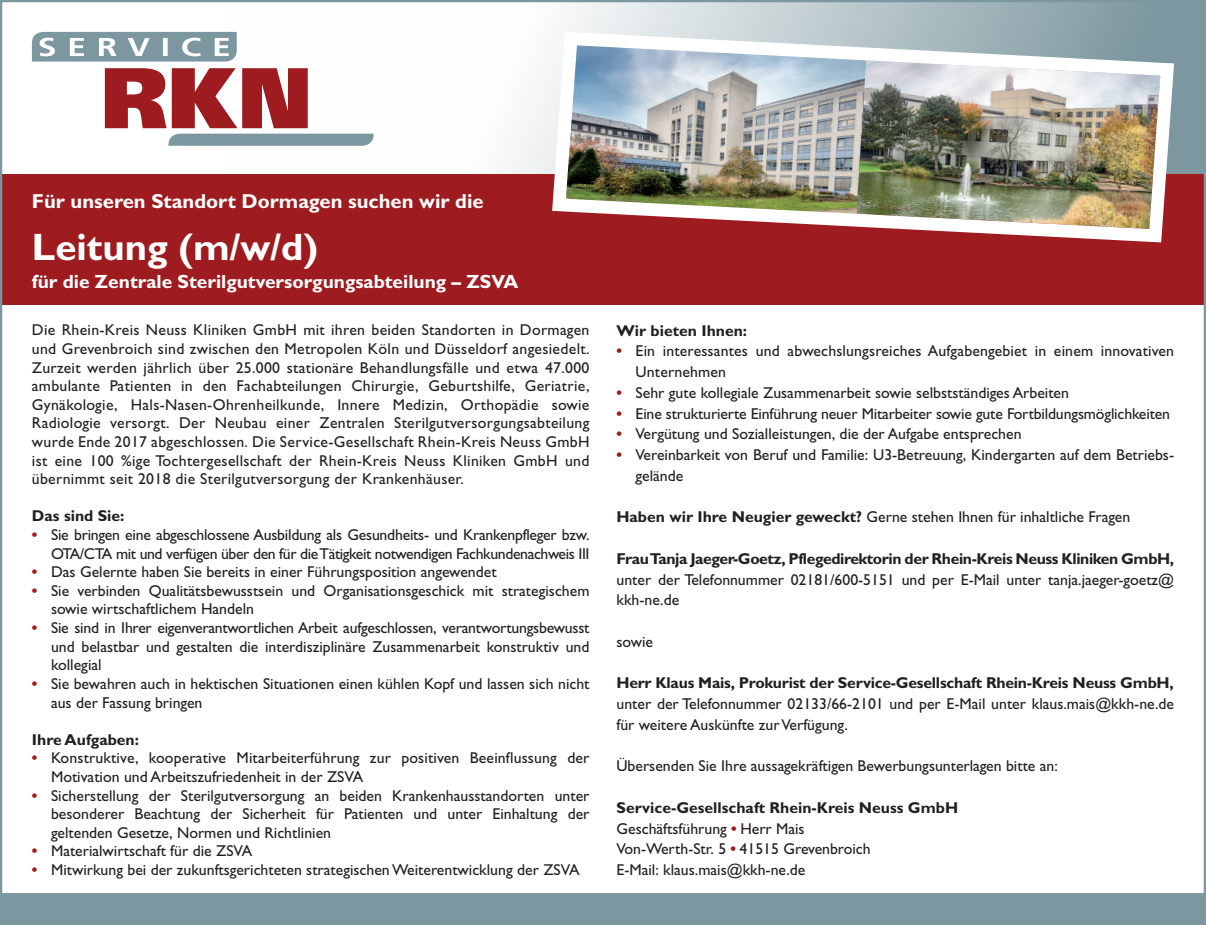
<style>
.page{position:relative;width:1206px;height:925px;background:#fff}
.page>*{position:absolute;margin:0;border:0;box-sizing:border-box;transform-origin:0 0}
.t1{font:700 38.25px "Gill Sans";color:#fff}
.t2{font:700 20.25px "Gill Sans";color:#fff}
.t3{font:700 19.12px "Gill Sans";color:#fff}
.t4{font:15.75px/18.7px "Gill Sans";color:#231f20}
.t5{font:700 15.75px "Gill Sans";letter-spacing:-.015em;color:#231f20}
.t6{font:15.75px/18.7px "Gill Sans";letter-spacing:-.025em;color:#231f20;text-align:right}
.s1{font-weight:700;color:#9e1c1f}
.s2{font-weight:700}
</style>
<div class="page">
<svg style="left:224px;top:3px;width:978px;height:171px"></svg>
<div style="left:0;top:174px;width:1205px;height:130px;background:#9e1c1f"></div>
<div style="left:0;top:893px;width:1205px;height:32px;background:#7c979f"></div>
<svg style="left:105px;top:68px;width:203px;height:60px"></svg>
<svg style="left:168px;top:134px;width:205px;height:12px;background:#819aa2"></svg>
<svg style="left:32px;top:32px;width:205px;height:30px;background:#95abb1"></svg>
<img style="left:545px;top:25px;width:635px;height:218px">
<p class="t2" style="left:32px;top:190px;width:453px">Für unseren Standort Dormagen suchen wir die</p>
<h1 class="t1" style="left:32px;top:224px;width:288px">Leitung (m/w/d)</h1>
<p class="t3" style="left:32px;top:271px;width:488px">für die Zentrale Sterilgutversorgungsabteilung – ZSVA</p>
<p class="t4" style="left:32px;top:321px;width:559px;text-align:justify">Die Rhein-Kreis Neuss Kliniken GmbH mit ihren beiden Standorten in Dormagen und Grevenbroich sind zwischen den Metropolen Köln und Düsseldorf angesiedelt.<br>Zurzeit werden jährlich über 25.000 stationäre Behandlungsfälle und etwa 47.000 ambulante Patienten in den Fachabteilungen Chirurgie, Geburtshilfe, Geriatrie, Gynäkologie, Hals-Nasen-Ohrenheilkunde, Innere Medizin, Orthopädie sowie Radiologie versorgt. Der Neubau einer Zentralen Sterilgutversorgungsabteilung wurde Ende 2017 abgeschlossen. Die Service-Gesellschaft Rhein-Kreis Neuss GmbH ist eine 100 %ige Tochtergesellschaft der Rhein-Kreis Neuss Kliniken GmbH und übernimmt seit 2018 die Sterilgutversorgung der Krankenhäuser.</p>
<p class="t5" style="left:32px;top:507px;width:94px">Das sind Sie:</p>
<p class="t6" style="left:32px;top:525px;width:559px"><span class="s1">•</span> Sie bringen eine abgeschlossene Ausbildung als Gesundheits- und Krankenpfleger bzw.<br>OTA/CTA mit und verfügen über den für die Tätigkeit notwendigen Fachkundenachweis III</p>
<p class="t4" style="left:32px;top:562px;width:466px"><span class="s1">•</span> Das Gelernte haben Sie bereits in einer Führungsposition angewendet</p>
<p class="t4" style="left:51px;top:581px;width:540px;text-indent:-19px"><span class="s1">•</span> Sie verbinden Qualitätsbewusstsein und Organisationsgeschick mit strategischem sowie wirtschaftlichem Handeln</p>
<p class="t4" style="left:51px;top:618px;width:540px;text-align:justify;text-indent:-19px"><span class="s1">•</span> Sie sind in Ihrer eigenverantwortlichen Arbeit aufgeschlossen, verantwortungsbewusst und belastbar und gestalten die interdisziplinäre Zusammenarbeit konstruktiv und kollegial</p>
<p class="t4" style="left:51px;top:674px;width:540px;text-indent:-19px"><span class="s1">•</span> Sie bewahren auch in hektischen Situationen einen kühlen Kopf und lassen sich nicht aus der Fassung bringen</p>
<p class="t5" style="left:32px;top:730px;width:109px">Ihre Aufgaben:</p>
<p class="t4" style="left:51px;top:748px;width:540px;text-indent:-19px"><span class="s1">•</span> Konstruktive, kooperative Mitarbeiterführung zur positiven Beeinflussung der<br>Motivation und Arbeitszufriedenheit in der ZSVA</p>
<p class="t4" style="left:51px;top:786px;width:540px;text-align:justify;text-indent:-19px"><span class="s1">•</span> Sicherstellung der Sterilgutversorgung an beiden Krankenhausstandorten unter besonderer Beachtung der Sicherheit für Patienten und unter Einhaltung der geltenden Gesetze, Normen und Richtlinien</p>
<p class="t4" style="left:32px;top:841px;width:222px"><span class="s1">•</span> Materialwirtschaft für die ZSVA</p>
<p class="t4" style="left:32px;top:860px;width:549px"><span class="s1">•</span> Mitwirkung bei der zukunftsgerichteten strategischen Weiterentwicklung der ZSVA</p>
<p class="t5" style="left:616px;top:321px;width:132px">Wir bieten Ihnen:</p>
<p class="t4" style="left:635px;top:341px;width:540px;line-height:20.7px;text-indent:-19px"><span class="s1">•</span> Ein interessantes und abwechslungsreiches Aufgabengebiet in einem innovativen<br>Unternehmen</p>
<p class="t4" style="left:616px;top:383px;width:454px"><span class="s1">•</span> Sehr gute kollegiale Zusammenarbeit sowie selbstständiges Arbeiten</p>
<p class="t4" style="left:616px;top:404px;width:555px"><span class="s1">•</span> Eine strukturierte Einführung neuer Mitarbeiter sowie gute Fortbildungsmöglichkeiten</p>
<p class="t4" style="left:616px;top:425px;width:406px"><span class="s1">•</span> Vergütung und Sozialleistungen, die der Aufgabe entsprechen</p>
<p class="t4" style="left:635px;top:444px;width:540px;line-height:20.7px;text-indent:-19px"><span class="s1">•</span> Vereinbarkeit von Beruf und Familie: U3-Betreuung, Kindergarten auf dem Betriebs&shy;gelände</p>
<p class="t4" style="left:616px;top:508px;width:515px"><span class="s2">Haben wir Ihre Neugier geweckt?</span> Gerne stehen Ihnen für inhaltliche Fragen</p>
<p class="t5" style="left:616px;top:549px;width:559px">Frau Tanja Jaeger-Goetz, Pflegedirektorin der Rhein-Kreis Neuss Kliniken GmbH,</p>
<p class="t4" style="left:616px;top:569px;width:559px;line-height:20.7px">unter der Telefonnummer 02181/600-5151 und per E-Mail unter tanja.jaeger-goetz@ kkh-ne.de</p>
<p class="t4" style="left:616px;top:632px;width:38px">sowie</p>
<p class="t5" style="left:616px;top:674px;width:559px">Herr Klaus Mais, Prokurist der Service-Gesellschaft Rhein-Kreis Neuss GmbH,</p>
<p class="t4" style="left:616px;top:693px;width:559px;line-height:20.7px">unter der Telefonnummer 02133/66-2101 und per E-Mail unter klaus.mais@kkh-ne.de für weitere Auskünfte zur Verfügung.</p>
<p class="t4" style="left:616px;top:756px;width:443px">Übersenden Sie Ihre aussagekräftigen Bewerbungsunterlagen bitte an:</p>
<p class="t4" style="left:616px;top:797px;width:343px;line-height:20.7px"><span class="s2">Service-Gesellschaft Rhein-Kreis Neuss GmbH </span>Geschäftsführung <span class="s1">•</span> Herr Mais<br>Von-Werth-Str. 5 <span class="s1">•</span> 41515 Grevenbroich<br>E-Mail: klaus.mais@kkh-ne.de</p>
</div>
